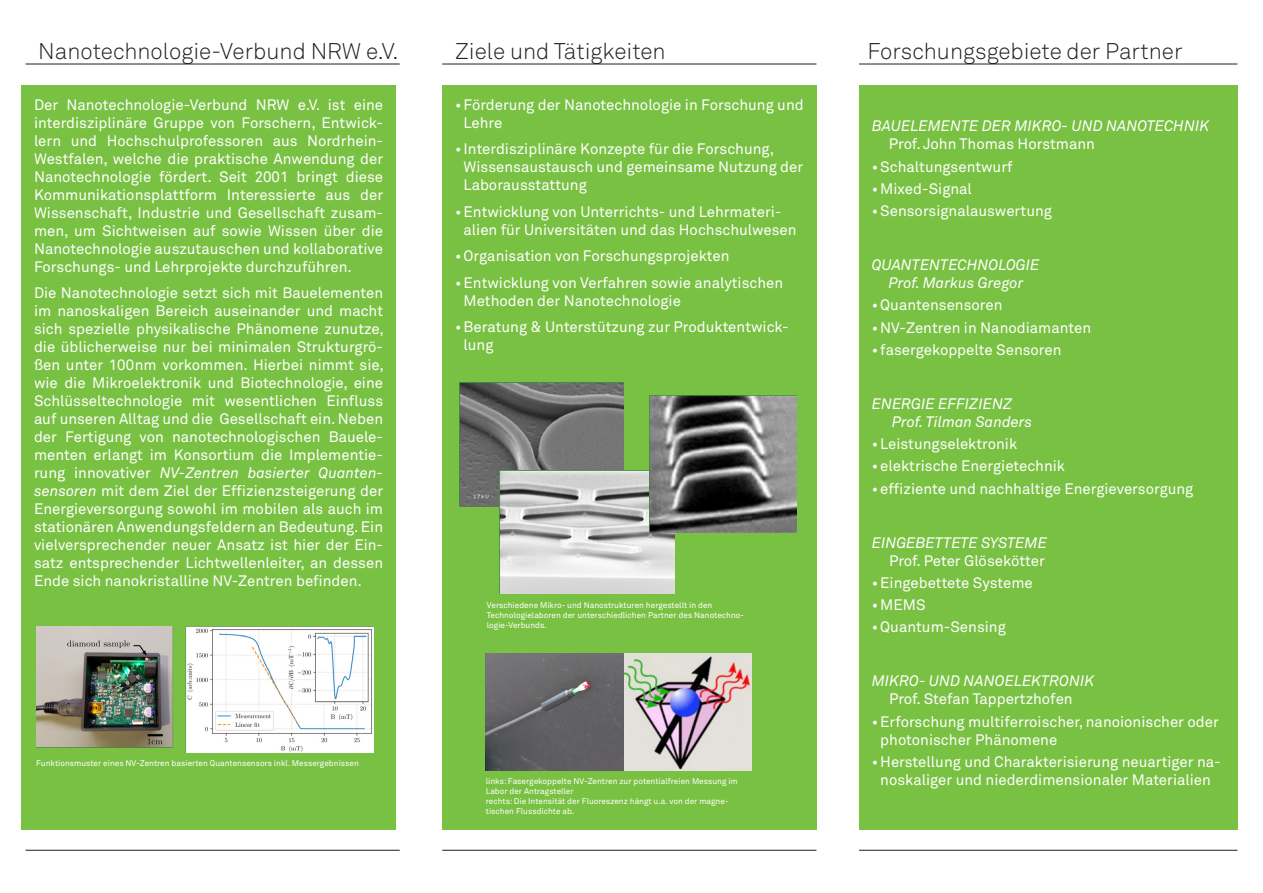
<style>
.page{position:relative;width:1263px;height:893px;background:#fff}
.page>*{position:absolute;margin:0;border:0;box-sizing:border-box;transform-origin:0 0}
.Rubrik{font:22.5px "Akkurat Light Office";color:#231f20}
.t1{font:15px/18px "Akkurat Office";color:#fff}
.t2{font:italic 15px/18px "Akkurat Office";color:#fff}
.Rubrik-2{font:8.25px/9.9px "Akkurat Office";color:#fff}
.s1{font-style:italic}
.s2{font-style:normal}
</style>
<div class="page">
<div style="left:442px;top:85px;width:374px;height:744px;background:#79c142"></div>
<div style="left:859px;top:85px;width:378px;height:744px;background:#79c142"></div>
<div style="left:21px;top:85px;width:374px;height:744px;background:#79c142"></div>
<img style="left:459px;top:383px;width:165px;height:124px">
<img style="left:500px;top:471px;width:174px;height:122px">
<img style="left:650px;top:395px;width:146px;height:137px">
<img style="left:486px;top:653px;width:266px;height:117px">
<img style="left:36px;top:626px;width:337px;height:126px">
<hr style="left:442px;top:64px;width:374px;height:1px;background:#231f20">
<hr style="left:442px;top:850px;width:374px;height:1px;background:#231f20">
<hr style="left:859px;top:64px;width:378px;height:1px;background:#231f20">
<hr style="left:859px;top:850px;width:378px;height:1px;background:#231f20">
<hr style="left:26px;top:64px;width:374px;height:1px;background:#231f20">
<hr style="left:26px;top:850px;width:374px;height:1px;background:#231f20">
<p class="Rubrik" style="left:38px;top:38px;width:362px">Nanotechnologie-Verbund NRW e.V.</p>
<p class="t1" style="left:34px;top:96px;width:351px;text-align:justify">Der Nanotechnologie-Verbund NRW e.V. ist eine interdisziplinäre Gruppe von Forschern, Entwick&shy;lern und Hochschulprofessoren aus Nordrhein-Westfalen, welche die praktische Anwendung der Nanotechnologie fördert. Seit 2001 bringt diese Kommunikationsplattform Interessierte aus der Wissenschaft, Industrie und Gesellschaft zusam&shy;men, um Sichtweisen auf sowie Wissen über die Nanotechnologie auszutauschen und kollaborative Forschungs- und Lehrprojekte durchzuführen.</p>
<p class="t1" style="left:34px;top:285px;width:351px;text-align:justify">Die Nanotechnologie setzt sich mit Bauelementen im nanoskaligen Bereich auseinander und macht sich spezielle physikalische Phänomene zunutze, die üblicherweise nur bei minimalen Strukturgrö&shy;ßen unter 100nm vorkommen. Hierbei nimmt sie, wie die Mikroelektronik und Biotechnologie, eine Schlüsseltechnologie mit wesentlichen Einfluss auf unseren Alltag und die Gesellschaft ein. Neben der Fertigung von nanotechnologischen Bauele&shy;menten erlangt im Konsortium die Implementie&shy;rung innovativer <span class="s1">NV-Zentren basierter Quanten&shy;sensoren</span> mit dem Ziel der Effizienzsteigerung der Energieversorgung sowohl im mobilen als auch im stationären Anwendungsfeldern an Bedeutung. Ein vielversprechender neuer Ansatz ist hier der Ein&shy;satz entsprechender Lichtwellenleiter, an dessen Ende sich nanokristalline NV-Zentren befinden.</p>
<p class="Rubrik-2" style="left:36px;top:758px;width:324px">Funktionsmuster eines NV-Zentren basierten Quantensensors inkl. Messergebnissen</p>
<p class="Rubrik" style="left:455px;top:38px;width:212px">Ziele und Tätigkeiten</p>
<p class="Rubrik" style="left:867px;top:38px;width:317px">Forschungsgebiete der Partner</p>
<p class="t1" style="left:463px;top:96px;width:342px;text-indent:-9px">•Förderung der Nanotechnologie in Forschung und<br>Lehre</p>
<p class="t1" style="left:463px;top:140px;width:341px;text-indent:-9px">• Interdisziplinäre Konzepte für die Forschung,<br>Wissensaustausch und gemeinsame Nutzung der<br>Laborausstattung</p>
<p class="t1" style="left:463px;top:203px;width:335px;text-indent:-9px">•Entwicklung von Unterrichts- und Lehrmateri&shy;alien für Universitäten und das Hochschulwesen</p>
<p class="t1" style="left:455px;top:247px;width:276px">•Organisation von Forschungsprojekten</p>
<p class="t1" style="left:463px;top:274px;width:321px;text-indent:-9px">•Entwicklung von Verfahren sowie analytischen<br>Methoden der Nanotechnologie</p>
<p class="t1" style="left:463px;top:318px;width:327px;text-indent:-9px">•Beratung &amp; Unterstützung zur Produktentwick&shy;lung</p>
<p class="Rubrik-2" style="left:487px;top:601px;width:259px">Verschiedene Mikro- und Nanostrukturen hergestellt in den<br>Technologielaboren der unterschiedlichen Partner des Nanotechno&shy;logie-Verbunds.</p>
<p class="Rubrik-2" style="left:486px;top:776px;width:254px">links: Fasergekoppelte NV-Zentren zur potentialfreien Messung im Labor der Antragsteller<br>rechts: Die Intensität der Fluoreszenz hängt u.a. von der magne&shy;tischen Flussdichte ab.</p>
<p class="t2" style="left:889px;top:117px;width:322px;text-indent:-17px">BAUELEMENTE DER MIKRO- UND NANOTECHNIK<br><span class="s2">Prof. John Thomas Horstmann</span></p>
<p class="t1" style="left:872px;top:158px;width:142px">•Schaltungsentwurf</p>
<p class="t1" style="left:872px;top:180px;width:102px">•Mixed-Signal</p>
<p class="t1" style="left:872px;top:202px;width:182px">•Sensorsignalauswertung</p>
<p class="t2" style="left:872px;top:256px;width:169px">QUANTENTECHNOLOGIE</p>
<p class="t2" style="left:888px;top:274px;width:136px">Prof. Markus Gregor</p>
<p class="t1" style="left:872px;top:296px;width:132px">•Quantensensoren</p>
<p class="t1" style="left:872px;top:319px;width:221px">•NV-Zentren in Nanodiamanten</p>
<p class="t1" style="left:872px;top:341px;width:191px">• fasergekoppelte Sensoren</p>
<p class="t2" style="left:872px;top:395px;width:142px">ENERGIE EFFIZIENZ</p>
<p class="t2" style="left:892px;top:413px;width:142px">Prof. Tilman Sanders</p>
<p class="t1" style="left:872px;top:435px;width:147px">•Leistungselektronik</p>
<p class="t1" style="left:872px;top:457px;width:195px">•elektrische Energietechnik</p>
<p class="t1" style="left:872px;top:480px;width:323px">•effiziente und nachhaltige Energieversorgung</p>
<p class="t2" style="left:872px;top:534px;width:177px">EINGEBETTETE SYSTEME</p>
<p class="t1" style="left:889px;top:552px;width:157px">Prof. Peter Glösekötter</p>
<p class="t1" style="left:872px;top:574px;width:162px">•Eingebettete Systeme</p>
<p class="t1" style="left:872px;top:596px;width:55px">•MEMS</p>
<p class="t1" style="left:872px;top:618px;width:136px">•Quantum-Sensing</p>
<p class="t2" style="left:872px;top:672px;width:224px">MIKRO- UND NANOELEKTRONIK</p>
<p class="t1" style="left:889px;top:690px;width:185px">Prof. Stefan Tappertzhofen</p>
<p class="t1" style="left:880px;top:713px;width:340px;text-indent:-9px">•Erforschung multiferroischer, nanoionischer oder photonischer Phänomene</p>
<p class="t1" style="left:872px;top:753px;width:351px;text-align:center">•Herstellung und Charakterisierung neuartiger na&shy;noskaliger und niederdimensionaler Materialien</p>
</div>
